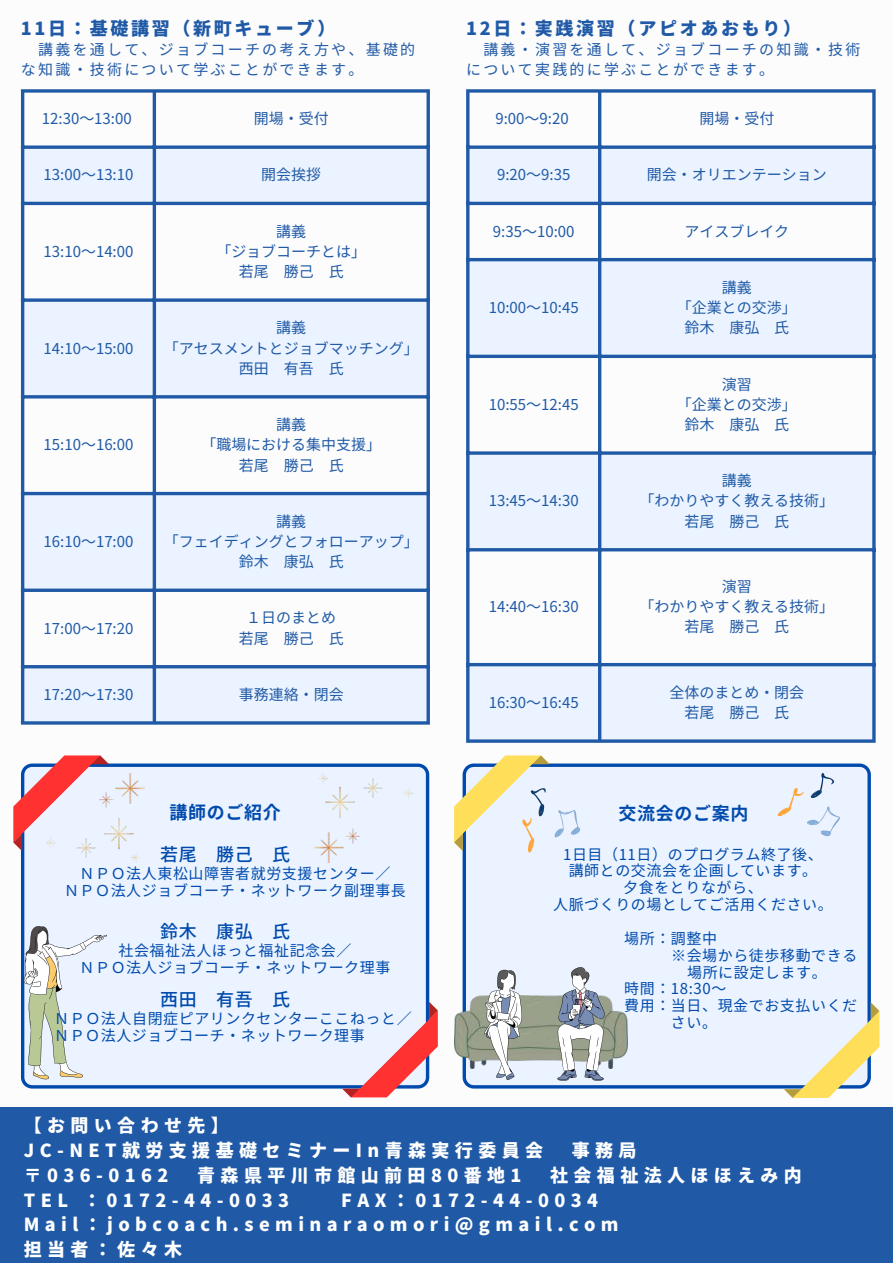
<style>
.page{position:relative;width:893px;height:1264px;background:#fff}
.page>*{position:absolute;margin:0;border:0;box-sizing:border-box;transform-origin:0 0}
.t1{font:900 18px/24.8px "Noto Sans JP";letter-spacing:.3em;color:#fff}
.t2{font:900 18px "Noto Sans JP";letter-spacing:.15em;color:#205aa6}
.t3{font:500 18px "Noto Sans JP";letter-spacing:.04em;color:#004aad}
.t4{font:700 18px "Noto Sans JP";letter-spacing:.04em;color:#004aad}
.t5{font:15px/20.2px "Noto Sans JP";color:#205aa6;text-align:center}
.t6{font:15px/17.5px "Noto Sans JP";letter-spacing:.04em;color:#004aad;text-align:center}
.t7{font:15px/20.2px "Noto Sans JP";letter-spacing:.15em;color:#205aa6}
</style>
<div class="page">
<svg style="left:24px;top:149px;width:402px;height:572px;fill:#eaf3ff"></svg>
<hr style="left:21px;top:93px;width:3px;height:628px;background:#205aa6">
<hr style="left:153px;top:93px;width:3px;height:628px;background:#205aa6">
<svg style="left:426px;top:93px;width:4px;height:628px;background:#4072b3"></svg>
<svg style="left:21px;top:89px;width:409px;height:4px;background:#4172b3"></svg>
<svg style="left:24px;top:145px;width:406px;height:4px;background:#4071b2"></svg>
<hr style="left:21px;top:202px;width:409px;height:3px;background:#205aa6">
<svg style="left:24px;top:298px;width:406px;height:4px;background:#4071b2"></svg>
<hr style="left:21px;top:395px;width:409px;height:3px;background:#205aa6">
<hr style="left:21px;top:492px;width:409px;height:3px;background:#205aa6">
<svg style="left:24px;top:588px;width:406px;height:4px;background:#3e71b3"></svg>
<hr style="left:21px;top:665px;width:409px;height:3px;background:#205aa6">
<hr style="left:21px;top:721px;width:409px;height:3px;background:#205aa6">
<svg style="left:469px;top:149px;width:403px;height:590px;fill:#eaf3ff"></svg>
<hr style="left:466px;top:93px;width:3px;height:646px;background:#205aa6">
<hr style="left:598px;top:93px;width:3px;height:646px;background:#205aa6">
<hr style="left:872px;top:93px;width:3px;height:646px;background:#205aa6">
<svg style="left:466px;top:89px;width:409px;height:4px;background:#4172b3"></svg>
<svg style="left:469px;top:145px;width:403px;height:4px;background:#4072b3"></svg>
<hr style="left:466px;top:202px;width:409px;height:3px;background:#205aa6">
<hr style="left:466px;top:258px;width:409px;height:3px;background:#205aa6">
<svg style="left:469px;top:354px;width:403px;height:4px;background:#4173b4"></svg>
<svg style="left:469px;top:451px;width:403px;height:4px;background:#4071b3"></svg>
<hr style="left:466px;top:548px;width:409px;height:3px;background:#205aa6">
<hr style="left:466px;top:663px;width:409px;height:3px;background:#205aa6">
<hr style="left:466px;top:739px;width:409px;height:3px;background:#205aa6">
<div style="left:0;top:1106px;width:892px;height:156px;background:#205aa6"></div>
<div style="left:21px;top:763px;width:408px;height:325px;background:#eaf3ff"></div>
<svg style="left:13px;top:755px;width:96px;height:96px"></svg>
<svg style="left:342px;top:1001px;width:96px;height:96px;background:#e7b6c1"></svg>
<svg style="left:24px;top:925px;width:83px;height:154px;background:#dae1e0"></svg>
<img style="left:47px;top:773px;width:97px;height:89px">
<img style="left:315px;top:773px;width:97px;height:89px">
<div style="left:462px;top:763px;width:408px;height:325px;background:#eaf3ff"></div>
<svg style="left:783px;top:1002px;width:96px;height:95px;background:#e8e7cd"></svg>
<img style="left:454px;top:995px;width:173px;height:73px">
<svg style="left:484px;top:969px;width:38px;height:110px"></svg>
<svg style="left:557px;top:967px;width:47px;height:113px"></svg>
<svg style="left:777px;top:763px;width:77px;height:77px;background:#dae5f4"></svg>
<svg style="left:454px;top:755px;width:129px;height:98px;background:#e5e6d5"></svg>
<p class="t2" style="left:21px;top:14px;width:316px">11日：基礎講習（新町キューブ）</p>
<p class="t7" style="left:21px;top:38px;width:396px;text-indent:17px">講義を通して、ジョブコーチの考え方や、基礎的な知識・技術について学ぶことができます。</p>
<p class="t5" style="left:42px;top:108px;width:91px">12:30～13:00</p>
<p class="t5" style="left:254px;top:108px;width:76px">開場・受付</p>
<p class="t5" style="left:44px;top:164px;width:91px">13:00～13:10</p>
<p class="t5" style="left:261px;top:164px;width:61px">開会挨拶</p>
<p class="t5" style="left:44px;top:240px;width:91px">13:10～14:00</p>
<p class="t5" style="left:44px;top:337px;width:91px">14:10～15:00</p>
<p class="t5" style="left:44px;top:434px;width:91px">15:10～16:00</p>
<p class="t5" style="left:44px;top:530px;width:91px">16:10～17:00</p>
<p class="t5" style="left:216px;top:220px;width:151px">講義<br>「ジョブコーチとは」若尾 勝己 氏</p>
<p class="t5" style="left:164px;top:317px;width:256px">講義<br>「アセスメントとジョブマッチング」西田 有吾 氏</p>
<p class="t5" style="left:201px;top:413px;width:181px">講義<br>「職場における集中支援」若尾 勝己 氏</p>
<p class="t5" style="left:164px;top:510px;width:256px">講義<br>「フェイディングとフォローアップ」鈴木 康弘 氏</p>
<p class="t5" style="left:44px;top:617px;width:91px">17:00～17:20</p>
<p class="t5" style="left:239px;top:607px;width:105px">１日のまとめ若尾 勝己 氏</p>
<p class="t5" style="left:44px;top:683px;width:91px">17:20～17:30</p>
<p class="t5" style="left:239px;top:683px;width:106px">事務連絡・閉会</p>
<p class="t4" style="left:169px;top:798px;width:113px">講師のご紹介</p>
<p class="t3" style="left:160px;top:840px;width:91px">若尾 勝己</p>
<p class="t3" style="left:272px;top:840px;width:18px">氏</p>
<p class="t6" style="left:64px;top:863px;width:342px">ＮＰＯ法人東松山障害者就労支援センター／<br>ＮＰＯ法人ジョブコーチ・ネットワーク副理事長</p>
<p class="t3" style="left:160px;top:917px;width:130px">鈴木 康弘 氏</p>
<p class="t6" style="left:80px;top:940px;width:312px">社会福祉法人ほっと福祉記念会／<br>ＮＰＯ法人ジョブコーチ・ネットワーク理事</p>
<p class="t3" style="left:160px;top:985px;width:35px">西田</p>
<p class="t3" style="left:216px;top:985px;width:74px">有吾 氏</p>
<p class="t6" style="left:54px;top:1008px;width:358px;text-align:left">ＮＰＯ法人自閉症ピアリンクセンターここねっと／<br>ＮＰＯ法人ジョブコーチ・ネットワーク理事</p>
<p class="t2" style="left:466px;top:14px;width:336px">12日：実践演習（アピオあおもり）</p>
<p class="t7" style="left:466px;top:38px;width:396px;text-indent:17px">講義・演習を通して、ジョブコーチの知識・技術について実践的に学ぶことができます。</p>
<p class="t5" style="left:495px;top:108px;width:75px">9:00～9:20</p>
<p class="t5" style="left:699px;top:108px;width:76px">開場・受付</p>
<p class="t5" style="left:497px;top:164px;width:75px">9:20～9:35</p>
<p class="t5" style="left:646px;top:164px;width:181px">開会・オリエンテーション</p>
<p class="t5" style="left:493px;top:220px;width:83px">9:35～10:00</p>
<p class="t5" style="left:684px;top:220px;width:106px">アイスブレイク</p>
<p class="t5" style="left:489px;top:296px;width:91px">10:00～10:45</p>
<p class="t5" style="left:489px;top:393px;width:91px">10:55～12:45</p>
<p class="t5" style="left:489px;top:490px;width:91px">13:45～14:30</p>
<p class="t5" style="left:489px;top:595px;width:91px">14:40～16:30</p>
<p class="t5" style="left:676px;top:276px;width:121px">講義<br>「企業との交渉」鈴木 康弘 氏</p>
<p class="t5" style="left:676px;top:373px;width:121px">演習<br>「企業との交渉」鈴木 康弘 氏</p>
<p class="t5" style="left:639px;top:470px;width:196px">講義<br>「わかりやすく教える技術」若尾 勝己 氏</p>
<p class="t5" style="left:639px;top:575px;width:196px">演習<br>「わかりやすく教える技術」若尾 勝己 氏</p>
<p class="t5" style="left:489px;top:691px;width:91px">16:30～16:45</p>
<p class="t5" style="left:669px;top:681px;width:136px">全体のまとめ・閉会若尾 勝己 氏</p>
<p class="t4" style="left:618px;top:799px;width:131px">交流会のご案内</p>
<p class="t6" style="left:553px;top:844px;width:281px;line-height:16.8px">1日目（11日）のプログラム終了後、<br>講師との交流会を企画しています。<br>夕食をとりながら、<br>人脈づくりの場としてご活用ください。</p>
<p class="t6" style="left:624px;top:928px;width:94px">場所：調整中</p>
<p class="t6" style="left:671px;top:945px;width:188px">※会場から徒歩移動できる</p>
<p class="t6" style="left:687px;top:962px;width:141px">場所に設定します。</p>
<p class="t6" style="left:624px;top:979px;width:102px">時間：18:30～</p>
<p class="t6" style="left:624px;top:996px;width:234px">費用：当日、現金でお支払いくだ</p>
<p class="t6" style="left:671px;top:1013px;width:48px">さい。</p>
<p class="t1" style="left:24px;top:1112px;width:520px">【お問い合わせ先】<br>JC-NET就労支援基礎セミナーIn青森実行委員会</p>
<p class="t1" style="left:572px;top:1137px;width:66px">事務局</p>
<p class="t1" style="left:24px;top:1161px;width:146px">〒036-0162</p>
<p class="t1" style="left:197px;top:1161px;width:325px">青森県平川市館山前田 80番地1</p>
<p class="t1" style="left:550px;top:1161px;width:253px">社会福祉法人ほほえみ内</p>
<p class="t1" style="left:24px;top:1186px;width:267px">TEL ：0172-44-0033</p>
<p class="t1" style="left:24px;top:1186px;width:596px;text-indent:317px">FAX：0172-44-0034<br>Mail：jobcoach.seminaraomori@gmail.com担当者：佐々木</p>
</div>
